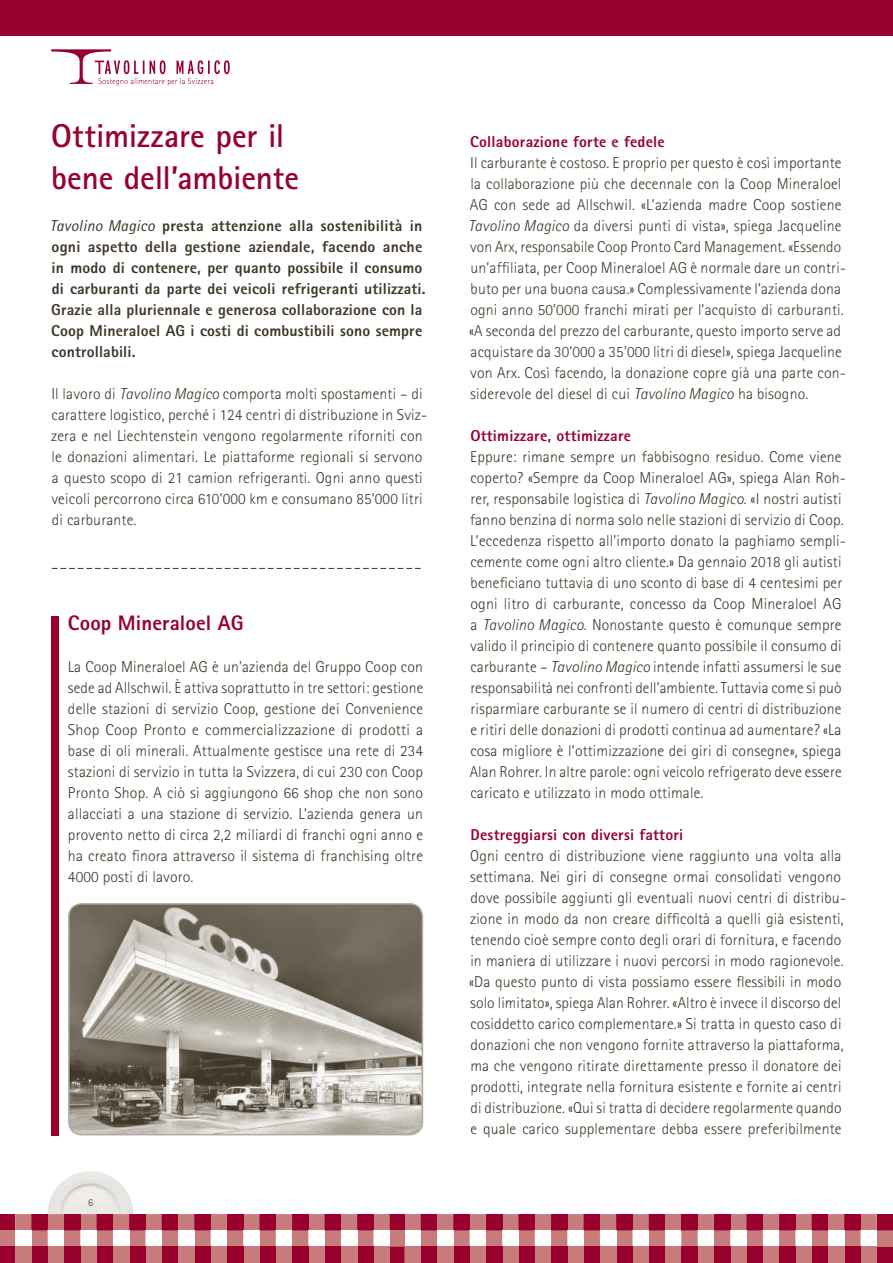
<style>
.page{position:relative;width:893px;height:1263px;background:#fff}
.page>*{position:absolute;margin:0;border:0;box-sizing:border-box;transform-origin:0 0}
.t1{font:33px/42px "AT Rotis Sans Serif Bold OV WOUWJC";letter-spacing:-.005em;color:#98012d}
.t2{font:21px "AT Rotis Sans Serif Extra Bold OV BPUWJC";letter-spacing:.005em;color:#98012d}
.t3{font:15.75px/21px "AT Rotis Sans Serif Light OV ZOUWJC";letter-spacing:.01em;color:#3f3628}
.t4{font:15.75px/21px "AT Rotis Sans Serif Extra Bold OV BPUWJC";letter-spacing:.01em;color:#3f3628}
.t5{font:15.75px "AT Rotis Sans Serif Extra Bold OV BPUWJC";letter-spacing:.015em;color:#98012d}
.t6{font:10.5px "AT Rotis Sans Serif Light OV ZOUWJC";color:#3f3628}
.s1{font-family:"AT Rotis Sans Serif Italic OV CPUWJC"}
.s2{font-family:"AT Rotis Sans Serif Light Italic OV APUWJC"}
</style>
<div class="page">
<img style="left:48px;top:1171px;width:85px;height:43px">
<div style="left:0;top:1214px;width:15px;height:16px;background:#98012d"></div>
<div style="left:0;top:1230px;width:15px;height:17px;background:#c77b7b"></div>
<div style="left:0;top:1247px;width:15px;height:16px;background:#98012d"></div>
<div style="left:0;top:0;width:893px;height:35px;background:#98012d"></div>
<svg style="left:51px;top:49px;width:179px;height:37px"></svg>
<img style="left:69px;top:904px;width:353px;height:231px;border-radius:13px">
<div style="left:68px;top:903px;width:355px;height:232px;border:2px solid #b0aa9e;border-radius:13px"></div>
<svg style="left:52px;top:568px;width:369px;height:1px"></svg>
<div style="left:51px;top:616px;width:8px;height:519px;background:#98012d"></div>
<svg style="left:15px;top:1214px;width:878px;height:49px"></svg>
<h1 class="t1" style="left:51px;top:115px;width:250px">Ottimizzare per il bene dell’ambiente</h1>
<p class="t4" style="left:50px;top:215px;width:377px"><span class="s1">Tavolino Magico</span> presta attenzione alla sostenibilità in ogni aspetto della gestione aziendale, facendo anche in modo di contenere, per quanto possibile il consumo di carburanti da parte dei veicoli refrigeranti utilizzati.<br>Grazie alla pluriennale e generosa collaborazione con la Coop Mineraloel AG i costi di combustibili sono sempre controllabili.</p>
<p class="t3" style="left:51px;top:383px;width:378px">Il lavoro di <span class="s2">Tavolino Magico</span> comporta molti spostamenti – di carattere logistico, perché i 124 centri di distribuzione in Sviz&shy;zera e nel Liechtenstein vengono regolarmente riforniti con le donazioni alimentari. Le piattaforme regionali si servono a questo scopo di 21 camion refrigeranti. Ogni anno questi veicoli percorrono circa 610’000 km e consumano 85’000 litri di carburante.</p>
<h2 class="t2" style="left:68px;top:610px;width:177px">Coop Mineraloel AG</h2>
<p class="t3" style="left:68px;top:656px;width:357px;text-align:justify">La Coop Mineraloel AG è un'azienda del Gruppo Coop con sede ad Allschwil. È attiva soprattutto in tre settori: gestione delle stazioni di servizio Coop, gestione dei Convenience Shop Coop Pronto e commercializzazione di prodotti a base di oli minerali. Attualmente gestisce una rete di 234 stazioni di servizio in tutta la Svizzera, di cui 230 con Coop Pronto Shop. A ciò si aggiungono 66 shop che non sono allacciati a una stazione di servizio. L’azienda genera un provento netto di circa 2,2 miliardi di franchi ogni anno e ha creato finora attraverso il sistema di franchising oltre 4000 posti di lavoro.</p>
<p class="t6" style="left:88px;top:1196px;width:7px">6</p>
<p class="t5" style="left:470px;top:132px;width:196px">Collaborazione forte e fedele</p>
<p class="t3" style="left:468px;top:152px;width:379px">Il carburante è costoso. E proprio per questo è così importante la collaborazione più che decennale con la Coop Mineraloel AG con sede ad Allschwil. «L’azienda madre Coop sostiene <span class="s2">Tavolino Magico</span> da diversi punti di vista», spiega Jacqueline von Arx, responsabile Coop Pronto Card Management. «Essendo un’affiliata, per Coop Mineraloel AG è normale dare un contri&shy;buto per una buona causa.» Complessivamente l’azienda dona ogni anno 50’000 franchi mirati per l’acquisto di carburanti. «A seconda del prezzo del carburante, questo importo serve ad acquistare da 30’000 a 35’000 litri di diesel», spiega Jacqueline von Arx. Così facendo, la donazione copre già una parte con&shy;siderevole del diesel di cui <span class="s2">Tavolino Magico</span> ha bisogno.</p>
<p class="t5" style="left:470px;top:426px;width:162px">Ottimizzare, ottimizzare</p>
<p class="t3" style="left:470px;top:446px;width:378px">Eppure: rimane sempre un fabbisogno residuo. Come viene coperto? «Sempre da Coop Mineraloel AG», spiega Alan Roh&shy;rer, responsabile logistica di <span class="s2">Tavolino Magico</span>. «I nostri autisti fanno benzina di norma solo nelle stazioni di servizio di Coop.<br>L’eccedenza rispetto all’importo donato la paghiamo sempli&shy;cemente come ogni altro cliente.» Da gennaio 2018 gli autisti beneficiano tuttavia di uno sconto di base di 4 centesimi per ogni litro di carburante, concesso da Coop Mineraloel AG a <span class="s2">Tavolino Magico</span>. Nonostante questo è comunque sempre valido il principio di contenere quanto possibile il consumo di carburante – <span class="s2">Tavolino Magico</span> intende infatti assumersi le sue responsabilità nei confronti dell’ambiente. Tuttavia come si può risparmiare carburante se il numero di centri di distribuzione e ritiri delle donazioni di prodotti continua ad aumentare? «La cosa migliore è l’ottimizzazione dei giri di consegne», spiega Alan Rohrer. In altre parole: ogni veicolo refrigerato deve essere caricato e utilizzato in modo ottimale.</p>
<p class="t5" style="left:470px;top:825px;width:214px">Destreggiarsi con diversi fattori</p>
<p class="t3" style="left:469px;top:845px;width:378px">Ogni centro di distribuzione viene raggiunto una volta alla settimana. Nei giri di consegne ormai consolidati vengono dove possibile aggiunti gli eventuali nuovi centri di distribu&shy;zione in modo da non creare difficoltà a quelli già esistenti, tenendo cioè sempre conto degli orari di fornitura, e facendo in maniera di utilizzare i nuovi percorsi in modo ragionevole. «Da questo punto di vista possiamo essere flessibili in modo solo limitato», spiega Alan Rohrer. «Altro è invece il discorso del cosiddetto carico complementare.» Si tratta in questo caso di donazioni che non vengono fornite attraverso la piattaforma, ma che vengono ritirate direttamente presso il donatore dei prodotti, integrate nella fornitura esistente e fornite ai centri di distribuzione. «Qui si tratta di decidere regolarmente quando e quale carico supplementare debba essere preferibilmente</p>
</div>
